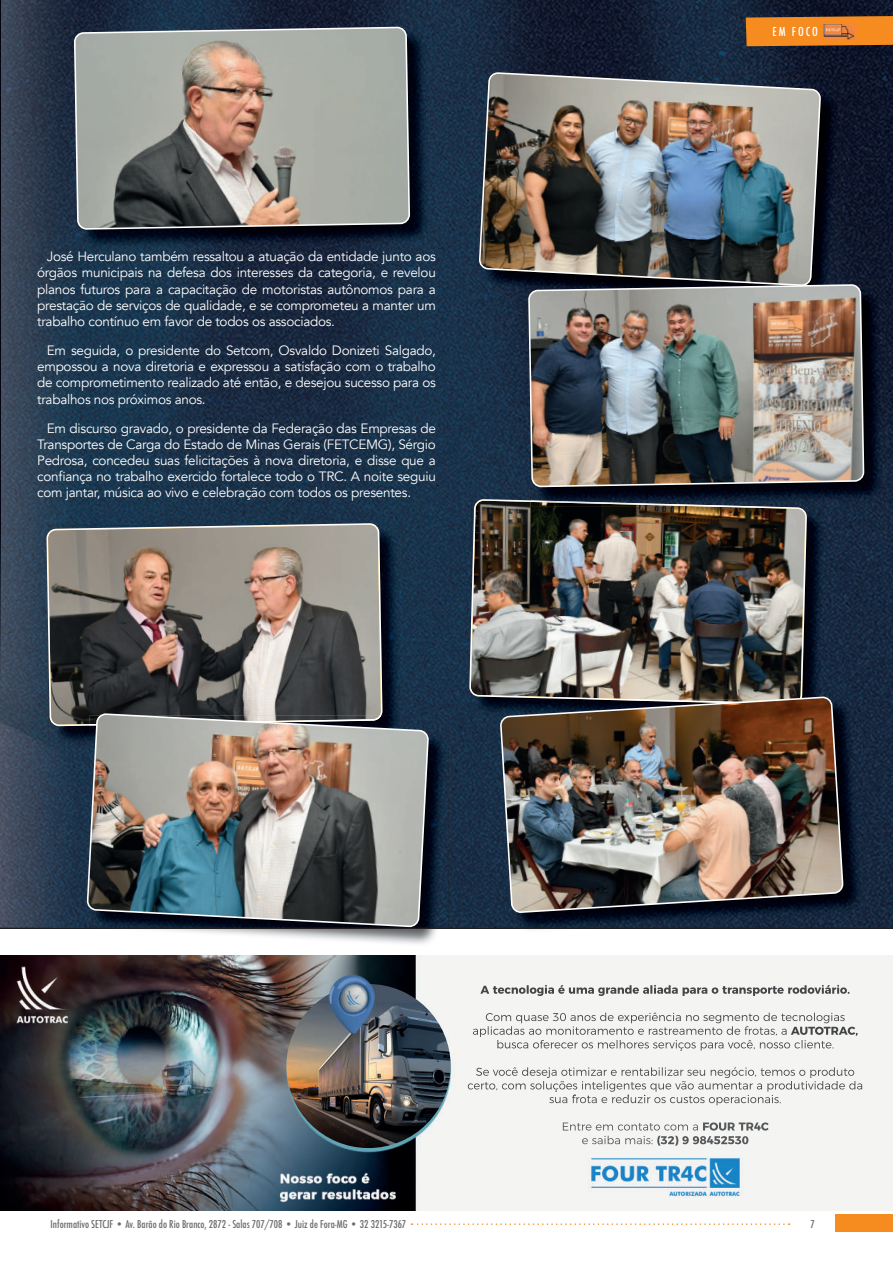
<style>
.page{position:relative;width:893px;height:1263px;background:#fff}
.page>*{position:absolute;margin:0;border:0;box-sizing:border-box;transform-origin:0 0}
.t1{font:13.5px/16.2px "Avenir";letter-spacing:-.02em;color:#fff;text-align:justify}
.t2{font:500 condensed 12px "Futura";letter-spacing:.16em;color:#fff}
.t3{font:500 condensed 10.5px "Futura";color:#6c6d70}
</style>
<div class="page">
<svg style="left:411px;top:1223px;width:378px;height:2px"></svg>
<div style="left:836px;top:1214px;width:57px;height:18px;background:#f68b1f"></div>
<img style="left:1px;top:0;width:104px;height:566px">
<img style="left:105px;top:0;width:788px;height:51px">
<img style="left:421px;top:51px;width:104px;height:464px">
<img style="left:525px;top:51px;width:368px;height:51px">
<img style="left:841px;top:102px;width:52px;height:826px">
<img style="left:105px;top:249px;width:316px;height:317px">
<img style="left:525px;top:306px;width:6px;height:193px">
<img style="left:826px;top:507px;width:15px;height:190px">
<img style="left:420px;top:515px;width:53px;height:413px">
<img style="left:0;top:566px;width:52px;height:362px">
<img style="left:402px;top:566px;width:19px;height:146px">
<img style="left:52px;top:746px;width:34px;height:182px">
<img style="left:473px;top:725px;width:30px;height:203px">
<img style="left:0;top:0;width:1px;height:697px">
<img style="left:0;top:956px;width:893px;height:255px">
<img style="left:286px;top:984px;width:165px;height:164px;border-radius:82px">
<svg style="left:746px;top:16px;width:147px;height:30px;background:#ea851f"></svg>
<img style="left:823px;top:24px;width:31px;height:16px">
<img style="left:76px;top:29px;width:354px;height:220px">
<svg style="left:73px;top:27px;width:338px;height:202px;background:#9a9790"></svg>
<img style="left:481px;top:75px;width:360px;height:231px">
<img style="left:479px;top:72px;width:342px;height:214px">
<img style="left:49px;top:525px;width:353px;height:221px">
<img style="left:46px;top:523px;width:337px;height:203px">
<img style="left:472px;top:507px;width:354px;height:218px">
<img style="left:469px;top:499px;width:338px;height:206px">
<img style="left:531px;top:287px;width:353px;height:220px">
<img style="left:781px;top:501px;width:45px;height:6px">
<img style="left:531px;top:500px;width:250px;height:7px">
<img style="left:527px;top:285px;width:338px;height:201px">
<img style="left:89px;top:716px;width:359px;height:228px">
<img style="left:86px;top:712px;width:344px;height:216px">
<img style="left:503px;top:699px;width:360px;height:231px">
<img style="left:501px;top:697px;width:342px;height:215px">
<p class="t1" style="left:37px;top:249px;width:400px;text-indent:10px">José Herculano também ressaltou a atuação da entidade junto aos órgãos municipais na defesa dos interesses da categoria, e revelou planos futuros para a capacitação de motoristas autônomos para a prestação de serviços de qualidade, e se comprometeu a manter um trabalho contínuo em favor de todos os associados.</p>
<p class="t1" style="left:37px;top:342px;width:400px;text-indent:10px">Em seguida, o presidente do Setcom, Osvaldo Donizeti Salgado, empossou a nova diretoria e expressou a satisfação com o trabalho de comprometimento realizado até então, e desejou sucesso para os trabalhos nos próximos anos.</p>
<p class="t1" style="left:37px;top:420px;width:400px;text-indent:10px">Em discurso gravado, o presidente da Federação das Empresas de Transportes de Carga do Estado de Minas Gerais (FETCEMG), Sérgio Pedrosa, concedeu suas felicitações à nova diretoria, e disse que a confiança no trabalho exercido fortalece todo o TRC. A noite seguiu com jantar, música ao vivo e celebração com todos os presentes.</p>
<p class="t2" style="left:772px;top:24px;width:47px">EM FOCO</p>
<p class="t3" style="left:51px;top:1217px;width:357px">Informativo SETCJF • Av. Barão do Rio Branco, 2872 - Salas 707/708 • Juiz de Fora-MG • 32 3215-7367</p>
<p class="t3" style="left:810px;top:1217px;width:6px">7</p>
</div>
